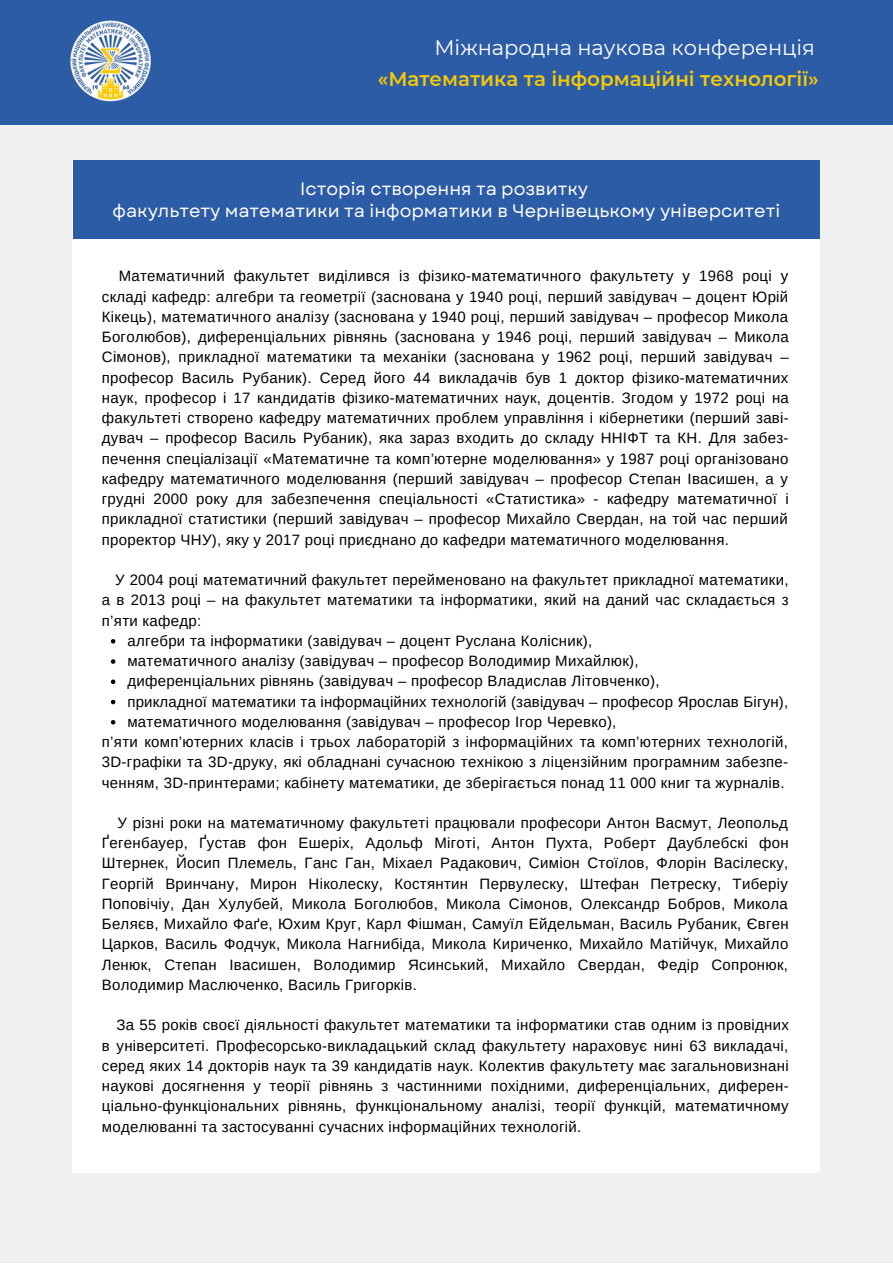
<style>
.page{position:relative;width:893px;height:1264px;background:#fff}
.page>*{position:absolute;margin:0;border:0;box-sizing:border-box;transform-origin:0 0}
.t1{font:21px "Montserrat";color:#fff}
.t2{font:600 19.8px "Montserrat";color:#f5c908}
.t3{font:18px "Garet";color:#fff}
.t4{font:15px/20.2px "Arimo";letter-spacing:.02em;color:#000;text-align:justify}
</style>
<div class="page">
<div style="left:0;top:0;width:892px;height:1262px;background:#f1f0f0"></div>
<div style="left:73px;top:160px;width:746px;height:1013px;background:#fff"></div>
<div style="left:73px;top:160px;width:746px;height:79px;background:#2d5ca6"></div>
<svg style="left:111px;top:639px;width:4px;height:4px"></svg>
<svg style="left:111px;top:659px;width:4px;height:4px"></svg>
<svg style="left:111px;top:679px;width:4px;height:5px"></svg>
<svg style="left:111px;top:699px;width:4px;height:5px"></svg>
<svg style="left:111px;top:720px;width:4px;height:4px"></svg>
<div style="left:0;top:0;width:892px;height:124px;background:#2d5ca6"></div>
<img style="left:70px;top:20px;width:82px;height:82px">
<p class="t1" style="left:434px;top:35px;width:382px">Міжнародна наукова конференція</p>
<p class="t2" style="left:378px;top:67px;width:442px">«Математика та інформаційні технології»</p>
<p class="t3" style="left:300px;top:176px;width:289px">Історія створення та розвитку</p>
<p class="t3" style="left:112px;top:197px;width:669px">факультету математики та інформатики в Чернівецькому університеті</p>
<p class="t4" style="left:102px;top:266px;width:688px;text-indent:17px">Математичний факультет виділився із фізико-математичного факультету у 1968 році у складі кафедр: алгебри та геометрії (заснована у 1940 році, перший завідувач – доцент Юрій Кікець), математичного аналізу (заснована у 1940 році, перший завідувач – професор Микола Боголюбов), диференціальних рівнянь (заснована у 1946 році, перший завідувач – Микола Сімонов), прикладної математики та механіки (заснована у 1962 році, перший завідувач – професор Василь Рубаник). Серед його 44 викладачів був 1 доктор фізико-математичних наук, професор і 17 кандидатів фізико-математичних наук, доцентів. Згодом у 1972 році на факультеті створено кафедру математичних проблем управління і кібернетики (перший заві&shy;дувач – професор Василь Рубаник), яка зараз входить до складу ННІФТ та КН. Для забез&shy;печення спеціалізації «Математичне та комп’ютерне моделювання» у 1987 році організовано кафедру математичного моделювання (перший завідувач – професор Степан Івасишен, а у грудні 2000 року для забезпечення спеціальності «Статистика» - кафедру математичної і прикладної статистики (перший завідувач – професор Михайло Свердан, на той час перший проректор ЧНУ), яку у 2017 році приєднано до кафедри математичного моделювання.</p>
<p class="t4" style="left:102px;top:569px;width:688px;text-indent:13px">У 2004 році математичний факультет перейменовано на факультет прикладної математики, а в 2013 році – на факультет математики та інформатики, який на даний час складається з п’яти кафедр:</p>
<p class="t4" style="left:127px;top:630px;width:466px">алгебри та інформатики (завідувач – доцент Руслана Колісник),</p>
<p class="t4" style="left:127px;top:650px;width:513px">математичного аналізу (завідувач – професор Володимир Михайлюк),</p>
<p class="t4" style="left:127px;top:671px;width:533px">диференціальних рівнянь (завідувач – професор Владислав Літовченко),</p>
<p class="t4" style="left:127px;top:691px;width:662px">прикладної математики та інформаційних технологій (завідувач – професор Ярослав Бігун),</p>
<p class="t4" style="left:127px;top:711px;width:490px">математичного моделювання (завідувач – професор Ігор Черевко),</p>
<p class="t4" style="left:102px;top:731px;width:687px">п’яти комп’ютерних класів і трьох лабораторій з інформаційних та комп’ютерних технологій, 3D-графіки та 3D-друку, які обладнані сучасною технікою з ліцензійним програмним забезпе&shy;ченням, 3D-принтерами; кабінету математики, де зберігається понад 11 000 книг та журналів.</p>
<p class="t4" style="left:102px;top:812px;width:688px;text-indent:16px">У різні роки на математичному факультеті працювали професори Антон Васмут, Леопольд Ґегенбауер, Ґустав фон Ешеріх, Адольф Міготі, Антон Пухта, Роберт Даублебскі фон Штернек, Йосип Племель, Ганс Ган, Міхаел Радакович, Симіон Стоїлов, Флорін Васілеску, Георгій Вринчану, Мирон Ніколеску, Костянтин Первулеску, Штефан Петреску, Тиберіу Поповічіу, Дан Хулубей, Микола Боголюбов, Микола Сімонов, Олександр Бобров, Микола Беляєв, Михайло Фаґе, Юхим Круг, Карл Фішман, Самуїл Ейдельман, Василь Рубаник, Євген Царков, Василь Фодчук, Микола Нагнибіда, Микола Кириченко, Михайло Матійчук, Михайло Ленюк, Степан Івасишен, Володимир Ясинський, Михайло Свердан, Федір Сопронюк, Володимир Маслюченко, Василь Григорків.</p>
<p class="t4" style="left:102px;top:1015px;width:688px;text-indent:15px">За 55 років своєї діяльності факультет математики та інформатики став одним із провідних в університеті. Професорсько-викладацький склад факультету нараховує нині 63 викладачі, серед яких 14 докторів наук та 39 кандидатів наук. Колектив факультету має загальновизнані наукові досягнення у теорії рівнянь з частинними похідними, диференціальних, диферен&shy;ціально-функціональних рівнянь, функціональному аналізі, теорії функцій, математичному моделюванні та застосуванні сучасних інформаційних технологій.</p>
</div>
